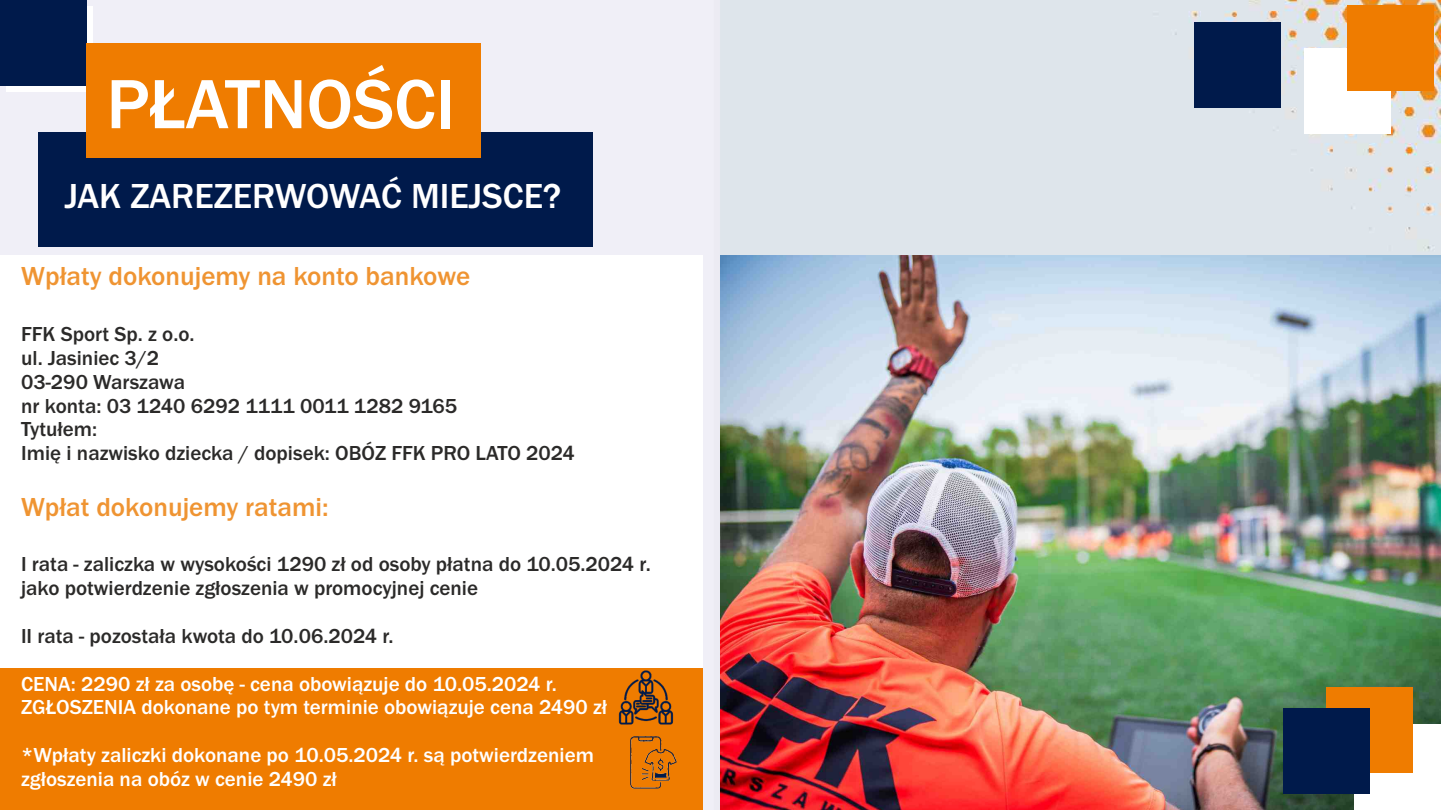
<style>
.page{position:relative;width:1441px;height:810px;background:#fff}
.page>*{position:absolute;margin:0;border:0;box-sizing:border-box;transform-origin:0 0}
.t1{font:500 72px "Franklin Gothic";color:#fff}
.t2{font:500 36px "Franklin Gothic";color:#fff}
.t3{font:500 27px "Franklin Gothic";color:#ef9432}
.t4{font:500 21px/23.9px "Franklin Gothic";color:#2b2a29}
.t5{font:500 21px/23.9px "Franklin Gothic";color:#fff}
</style>
<div class="page">
<img style="left:0;top:0;width:1440px;height:630px">
<div style="left:6px;top:6px;width:86px;height:86px;background:#fff"></div>
<div style="left:0;top:0;width:86px;height:86px;background:#001a4b"></div>
<div style="left:39px;top:132px;width:554px;height:115px;background:#001a4b"></div>
<div style="left:86px;top:43px;width:394px;height:115px;background:#ef7c00"></div>
<div style="left:0;top:255px;width:702px;height:530px;background:#fff"></div>
<img style="left:720px;top:255px;width:720px;height:555px">
<div style="left:1304px;top:48px;width:86px;height:86px;background:#fff"></div>
<div style="left:1194px;top:23px;width:86px;height:85px;background:#001a4b"></div>
<div style="left:1347px;top:6px;width:86px;height:85px;background:#ef7c00"></div>
<div style="left:1354px;top:724px;width:86px;height:86px;background:#fff"></div>
<div style="left:1325px;top:687px;width:86px;height:85px;background:#ef7c00"></div>
<div style="left:1282px;top:708px;width:86px;height:86px;background:#001a4b"></div>
<div style="left:0;top:668px;width:702px;height:142px;background:#ef7c00"></div>
<img style="left:624px;top:630px;width:111px;height:68px">
<img style="left:618px;top:698px;width:121px;height:112px">
<h1 class="t1" style="left:106px;top:78px;width:350px">PŁATNOŚCI</h1>
<h2 class="t2" style="left:65px;top:183px;width:498px">JAK ZAREZERWOWAĆ MIEJSCE?</h2>
<p class="t3" style="left:21px;top:267px;width:450px">Wpłaty dokonujemy na konto bankowe</p>
<p class="t4" style="left:21px;top:324px;width:555px">FFK Sport Sp. z o.o.<br>ul. Jasiniec 3/2<br>03-290 Warszawa<br>nr konta: 03 1240 6292 1111 0011 1282 9165<br>Tytułem:<br>Imię i nazwisko dziecka / dopisek: OBÓZ FFK PRO LATO 2024</p>
<p class="t3" style="left:21px;top:497px;width:309px">Wpłat dokonujemy ratami:</p>
<p class="t4" style="left:21px;top:554px;width:631px">I rata - zaliczka w wysokości 1290 zł od osoby płatna do 10.05.2024 r. jako potwierdzenie zgłoszenia w promocyjnej cenie</p>
<p class="t4" style="left:21px;top:626px;width:374px">II rata - pozostała kwota do 10.06.2024 r.</p>
<p class="t5" style="left:21px;top:673px;width:587px">CENA: 2290 zł za osobę - cena obowiązuje do 10.05.2024 r.<br>ZGŁOSZENIA dokonane po tym terminie obowiązuje cena 2490 zł</p>
<p class="t5" style="left:21px;top:745px;width:574px">*Wpłaty zaliczki dokonane po 10.05.2024 r. są potwierdzeniem zgłoszenia na obóz w cenie 2490 zł</p>
</div>
